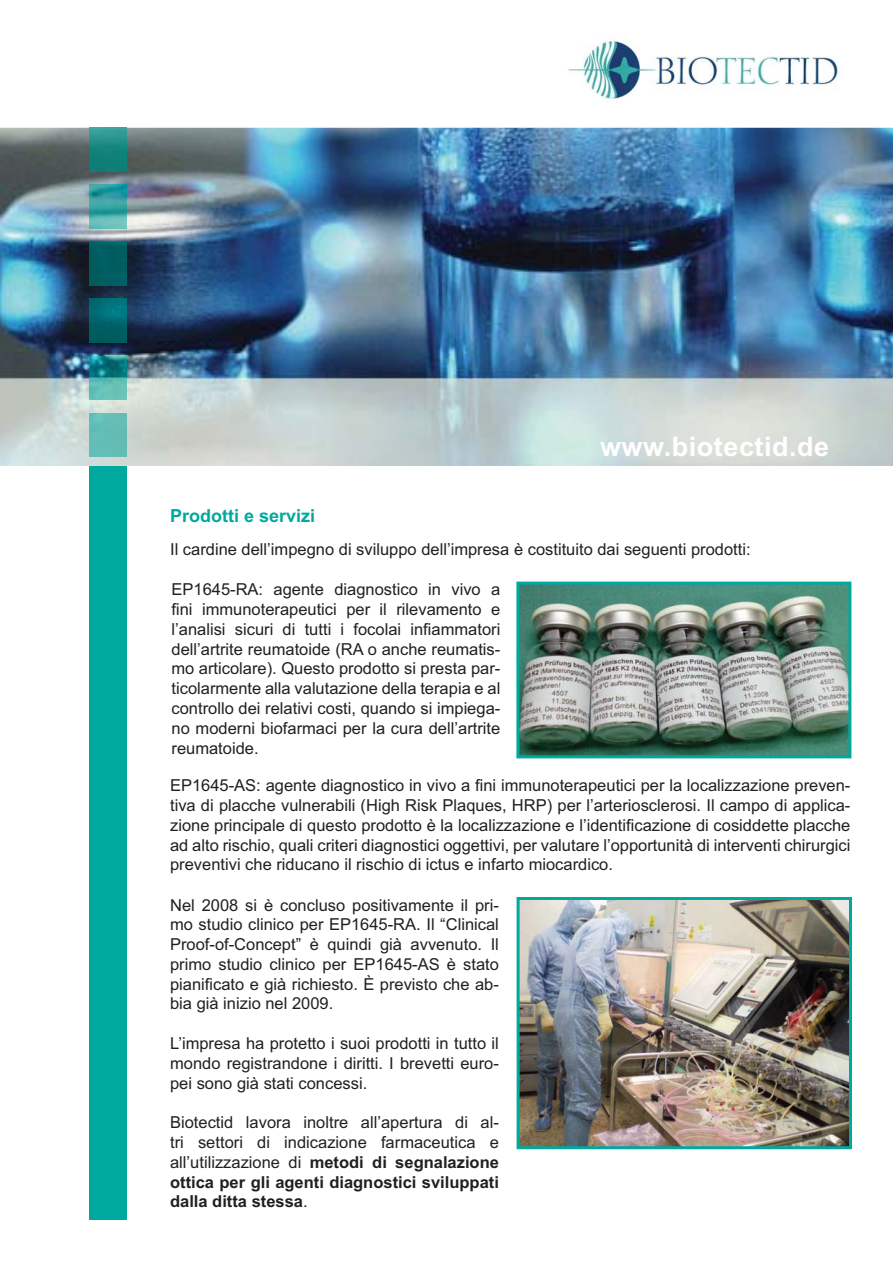
<style>
.page{position:relative;width:893px;height:1263px;background:#fff}
.page>*{position:absolute;margin:0;border:0;box-sizing:border-box;transform-origin:0 0}
.t1{font:700 27px "Arial";letter-spacing:.02em;color:#fff}
.t2{font:700 18px "Arial";color:#00a99d}
.t3{font:16.5px/19.8px "Arial";color:#231f1e;text-align:justify}
.s1{font-weight:700}
</style>
<div class="page">
<img style="left:0;top:128px;width:892px;height:338px">
<div style="left:89px;top:466px;width:38px;height:754px;background:#00a99d"></div>
<div style="left:89px;top:413px;width:38px;height:44px;background:#63bdb5"></div>
<img style="left:89px;top:356px;width:38px;height:44px">
<img style="left:89px;top:299px;width:38px;height:43px">
<img style="left:89px;top:242px;width:38px;height:43px">
<img style="left:89px;top:185px;width:38px;height:43px">
<img style="left:89px;top:128px;width:38px;height:43px">
<img style="left:568px;top:40px;width:270px;height:63px">
<img style="left:520px;top:586px;width:327px;height:168px">
<div style="left:516px;top:582px;width:335px;height:176px;border:3px solid #00a99d"></div>
<img style="left:520px;top:901px;width:328px;height:244px">
<div style="left:516px;top:897px;width:336px;height:252px;border:3px solid #00a99d"></div>
<p class="t2" style="left:170px;top:510px;width:146px">Prodotti e servizi</p>
<h1 class="t1" style="left:600px;top:437px;width:231px">www.biotectid.de</h1>
<p class="t3" style="left:170px;top:541px;width:582px">Il cardine dell’impegno di sviluppo dell’impresa è costituito dai seguenti prodotti:</p>
<p class="t3" style="left:171px;top:581px;width:330px">EP1645-RA: agente diagnostico in vivo a fini immunoterapeutici per il rilevamento e l’analisi sicuri di tutti i focolai infiammatori dell’artrite reumatoide (RA o anche reumatis&shy;mo articolare). Questo prodotto si presta par&shy;ticolarmente alla valutazione della terapia e al controllo dei relativi costi, quando si impiega&shy;no moderni biofarmaci per la cura dell’artrite reumatoide.</p>
<p class="t3" style="left:170px;top:777px;width:682px">EP1645-AS: agente diagnostico in vivo a fini immunoterapeutici per la localizzazione preven&shy;tiva di placche vulnerabili (High Risk Plaques, HRP) per l’arteriosclerosi. Il campo di applica&shy;zione principale di questo prodotto è la localizzazione e l’identificazione di cosiddette placche ad alto rischio, quali criteri diagnostici oggettivi, per valutare l’opportunità di interventi chirurgici preventivi che riducano il rischio di ictus e infarto miocardico.</p>
<p class="t3" style="left:170px;top:896px;width:330px">Nel 2008 si è concluso positivamente il pri&shy;mo studio clinico per EP1645-RA. Il “Clinical Proof-of-Concept” è quindi già avvenuto. Il primo studio clinico per EP1645-AS è stato pianificato e già richiesto. È previsto che ab&shy;bia già inizio nel 2009.</p>
<p class="t3" style="left:170px;top:1035px;width:330px">L’impresa ha protetto i suoi prodotti in tutto il mondo registrandone i diritti. I brevetti euro&shy;pei sono già stati concessi.</p>
<p class="t3" style="left:170px;top:1114px;width:330px">Biotectid lavora inoltre all’apertura di al&shy;tri settori di indicazione farmaceutica e all’utilizzazione di <span class="s1">metodi di segnalazione ottica per gli agenti diagnostici sviluppati dalla ditta stessa</span>.</p>
</div>
